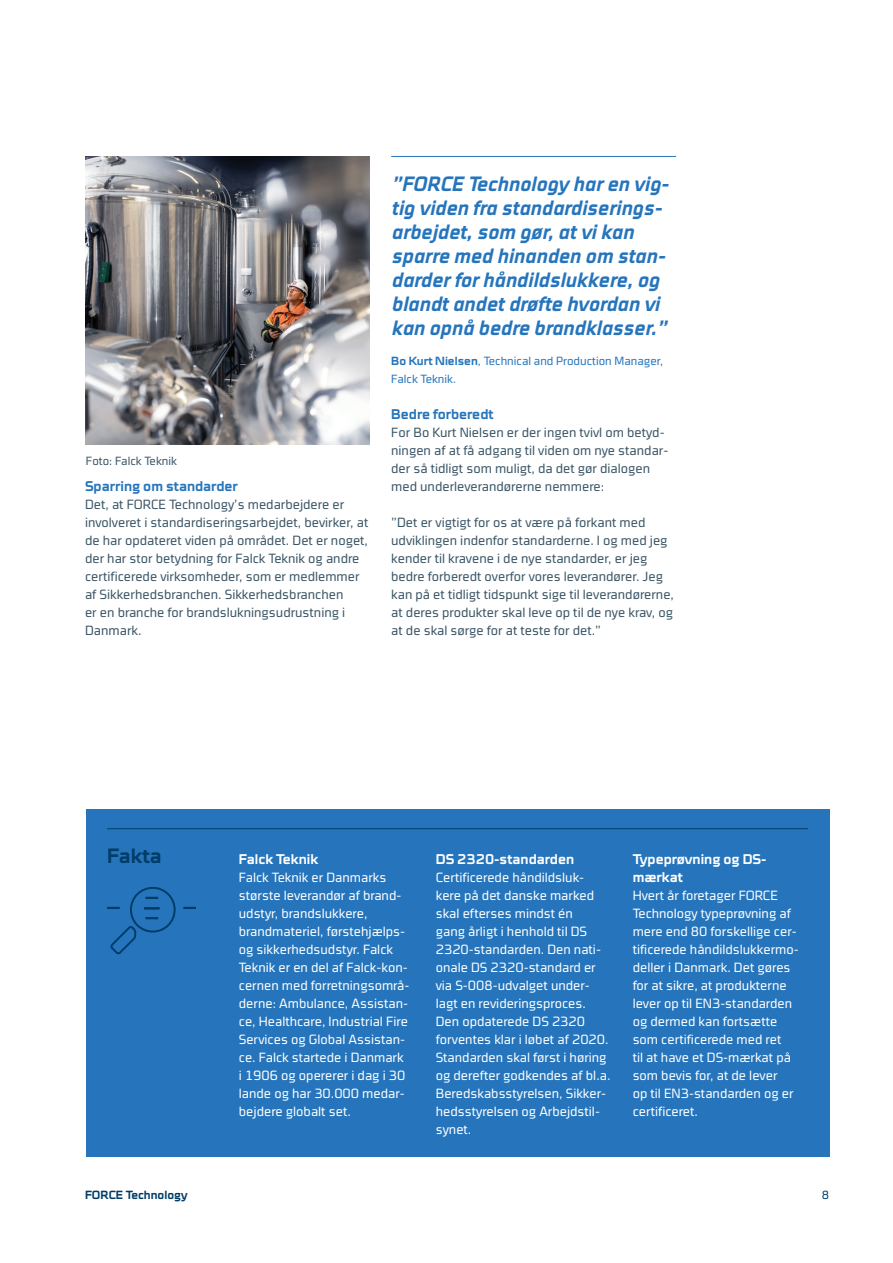
<style>
.page{position:relative;width:893px;height:1263px;background:#fff}
.page>*{position:absolute;margin:0;border:0;box-sizing:border-box;transform-origin:0 0}
.t1{font:italic 700 condensed 21px/24px "Cube OT";color:#2675bc}
.t2{font:700 21px "Cube OT";color:#003d68}
.t3{font:700 14.25px/18px "Cube OT";color:#fff}
.t4{font:700 14.25px "Cube OT";color:#2675bc}
.t5{font:300 condensed 13.5px/18px "Cube OT";color:#fff}
.t6{font:300 condensed 13.5px/18px "Cube OT";color:#3b5566}
.t7{font:300 condensed 12px/18px "Cube OT";color:#2675bc}
.t8{font:300 condensed 12px "Cube OT";color:#3b5566}
.t9{font:700 12px "Cube OT";color:#003d68}
.t10{font:300 condensed 12px "Cube OT";color:#003d68}
.s1{font-weight:700;font-stretch:normal}
</style>
<div class="page">
<hr style="left:391px;top:156px;width:285px;height:1px;background:#2675bc">
<img style="left:85px;top:156px;width:285px;height:288px">
<div style="left:86px;top:810px;width:744px;height:347px;background:#2675bc"></div>
<hr style="left:107px;top:828px;width:701px;height:1px;background:#003d68">
<svg style="left:107px;top:887px;width:89px;height:68px"></svg>
<p class="t8" style="left:86px;top:454px;width:93px">Foto: Falck Teknik</p>
<p class="t4" style="left:85px;top:477px;width:154px">Sparring om standarder</p>
<p class="t6" style="left:85px;top:495px;width:285px">Det, at FORCE Technology’s medarbejdere er involveret i standardiseringsarbejdet, bevirker, at de har opdateret viden på området. Det er noget, der har stor betydning for Falck Teknik og andre certificerede virksomheder, som er medlemmer af Sikkerhedsbranchen. Sikkerhedsbranchen<br>er en branche for brandslukningsudrustning i Danmark.</p>
<h1 class="t1" style="left:391px;top:171px;width:279px">”FORCE Technology har en vig&shy;tig viden fra standardiserings&shy;arbejdet, som gør, at vi kan sparre med hinanden om stan&shy;darder for håndildslukkere, og blandt andet drøfte hvordan vi kan opnå bedre brandklasser.”</h1>
<p class="t7" style="left:391px;top:352px;width:273px"><span class="s1">Bo Kurt Nielsen</span>, Technical and Production Manager,<br>Falck Teknik.</p>
<p class="t4" style="left:391px;top:405px;width:104px">Bedre forberedt</p>
<p class="t6" style="left:391px;top:423px;width:279px">For Bo Kurt Nielsen er der ingen tvivl om betyd&shy;ningen af at få adgang til viden om nye standar&shy;der så tidligt som muligt, da det gør dialogen med underleverandørerne nemmere:</p>
<p class="t6" style="left:391px;top:513px;width:284px">”Det er vigtigt for os at være på forkant med udviklingen indenfor standarderne. I og med jeg kender til kravene i de nye standarder, er jeg bedre forberedt overfor vores leverandører. Jeg kan på et tidligt tidspunkt sige til leverandørerne, at deres produkter skal leve op til de nye krav, og at de skal sørge for at teste for det.”</p>
<h1 class="t2" style="left:107px;top:843px;width:56px">Fakta</h1>
<p class="t3" style="left:239px;top:850px;width:81px">Falck Teknik</p>
<p class="t5" style="left:239px;top:868px;width:172px">Falck Teknik er Danmarks største leverandør af brand&shy;udstyr, brandslukkere, brandmateriel, førstehjælps&shy;og sikkerhedsudstyr. Falck<br>Teknik er en del af Falck-kon&shy;cernen med forretningsområ&shy;derne: Ambulance, Assistan&shy;ce, Healthcare, Industrial Fire<br>Services og Global Assistan&shy;ce. Falck startede i Danmark i 1906 og opererer i dag i 30 lande og har 30.000 medar&shy;bejdere globalt set.</p>
<p class="t3" style="left:436px;top:850px;width:140px">DS 2320-standarden</p>
<p class="t5" style="left:436px;top:868px;width:176px">Certificerede håndildsluk&shy;kere på det danske marked skal efterses mindst én<br>gang årligt i henhold til DS<br>2320-standarden. Den nati&shy;onale DS 2320-standard er via S-008-udvalget under&shy;lagt en revideringsproces.<br>Den opdaterede DS 2320 forventes klar i løbet af 2020.<br>Standarden skal først i høring og derefter godkendes af bl.a.<br>Beredskabsstyrelsen, Sikker&shy;hedsstyrelsen og Arbejdstil&shy;synet.</p>
<p class="t3" style="left:633px;top:850px;width:135px">Typeprøvning og DS&shy;mærkat</p>
<p class="t5" style="left:633px;top:886px;width:168px">Hvert år foretager FORCE<br>Technology typeprøvning af mere end 80 forskellige cer&shy;tificerede håndildslukkermo&shy;deller i Danmark. Det gøres for at sikre, at produkterne lever op til EN3-standarden og dermed kan fortsætte som certificerede med ret<br>til at have et DS-mærkat på som bevis for, at de lever<br>op til EN3-standarden og er certificeret.</p>
<p class="t9" style="left:85px;top:1188px;width:104px">FORCE Technology</p>
<p class="t10" style="left:822px;top:1188px;width:9px">8</p>
</div>
